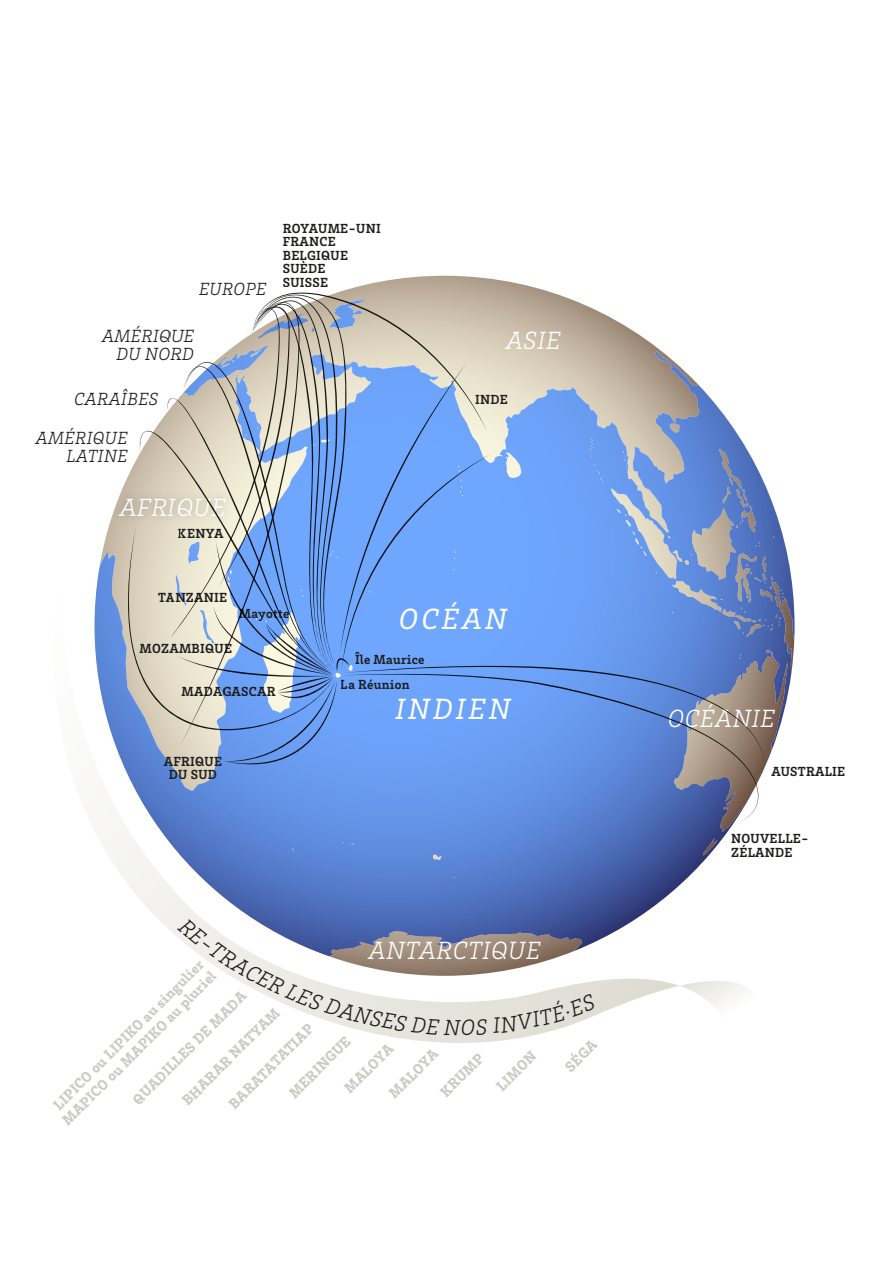
<style>
.page{position:relative;width:893px;height:1263px;background:#fff}
.page>*{position:absolute;margin:0;border:0;box-sizing:border-box;transform-origin:0 0}
.t1{font:italic 30px "Brix Slab";letter-spacing:.1em;color:#fff}
.t2{font:italic 300 25.5px "Brix Slab";letter-spacing:.02em;color:#fff}
.t3{font:italic 300 18px/18px "Brix Slab";letter-spacing:.02em;color:#1d1d1b;text-align:right}
.t4{font:900 15px "Brix Slab";color:#a8a998}
.t5{font:700 13.5px/13.5px "Brix Slab";letter-spacing:.02em;color:#1d1d1b}
</style>
<div class="page">
<svg style="left:100px;top:476px;width:28px;height:88px"></svg>
<svg style="left:703px;top:838px;width:14px;height:17px"></svg>
<svg style="left:91px;top:564px;width:589px;height:479px"></svg>
<svg style="left:680px;top:981px;width:67px;height:27px"></svg>
<img style="left:106px;top:482px;width:22px;height:53px">
<svg style="left:128px;top:293px;width:666px;height:539px;background:#93aed9"></svg>
<svg style="left:177px;top:917px;width:419px;height:118px"></svg>
<h3 class="t3" style="left:199px;top:279px;width:69px">EUROPE</h3>
<h3 class="t3" style="left:102px;top:326px;width:93px">AMÉRIQUE<br>DU NORD</h3>
<h3 class="t3" style="left:74px;top:389px;width:86px">CARAÎBES</h3>
<h3 class="t3" style="left:36px;top:428px;width:93px">AMÉRIQUE<br>LATINE</h3>
<h2 class="t2" style="left:120px;top:491px;width:108px">AFRIQUE</h2>
<p class="t5" style="left:178px;top:526px;width:47px">KENYA</p>
<p class="t5" style="left:283px;top:221px;width:100px">ROYAUME-UNI<br>FRANCE<br>BELGIQUE<br>SUÈDE<br>SUISSE</p>
<h2 class="t2" style="left:506px;top:323px;width:56px">ASIE</h2>
<p class="t5" style="left:475px;top:392px;width:34px">INDE</p>
<p class="t5" style="left:158px;top:590px;width:70px">TANZANIE</p>
<p class="t5" style="left:239px;top:606px;width:52px">Mayotte</p>
<h1 class="t1" style="left:399px;top:599px;width:110px">OCÉAN</h1>
<p class="t5" style="left:139px;top:641px;width:94px">MOZAMBIQUE</p>
<p class="t5" style="left:182px;top:684px;width:96px">MADAGASCAR</p>
<p class="t5" style="left:164px;top:754px;width:60px;text-align:center">AFRIQUE<br>DU SUD</p>
<p class="t5" style="left:355px;top:652px;width:71px">Île Maurice</p>
<p class="t5" style="left:341px;top:677px;width:70px">La Réunion</p>
<h1 class="t1" style="left:395px;top:689px;width:117px">INDIEN</h1>
<h2 class="t2" style="left:369px;top:933px;width:173px">ANTARCTIQUE</h2>
<p class="t4" style="left:49px;top:1100px;width:207px;rotate:-45deg">LIPICO ou LIPIKO au singulier</p>
<p class="t4" style="left:58px;top:1116px;width:212px;rotate:-45deg">MAPICO ou MAPIKO au pluriel</p>
<p class="t4" style="left:128px;top:1095px;width:156px;rotate:-45deg">QUADILLES DE MADA</p>
<p class="t4" style="left:178px;top:1096px;width:132px;rotate:-45deg">BHARAR NATYAM</p>
<p class="t4" style="left:224px;top:1099px;width:114px;rotate:-45deg">BARATATATIAP</p>
<p class="t4" style="left:284px;top:1088px;width:82px;rotate:-45deg">MERINGUE</p>
<p class="t4" style="left:339px;top:1083px;width:64px;rotate:-45deg">MALOYA</p>
<p class="t4" style="left:384px;top:1089px;width:64px;rotate:-45deg">MALOYA</p>
<p class="t4" style="left:492px;top:1081px;width:51px;rotate:-45deg">LIMON</p>
<p class="t4" style="left:436px;top:1087px;width:56px;rotate:-45deg">KRUMP</p>
<p class="t4" style="left:560px;top:1062px;width:40px;rotate:-45deg">SÉGA</p>
<h2 class="t2" style="left:668px;top:701px;width:108px">OCÉANIE</h2>
<p class="t5" style="left:771px;top:764px;width:75px">AUSTRALIE</p>
<p class="t5" style="left:731px;top:831px;width:79px">NOUVELLE-<br>ZÉLANDE</p>
</div>
